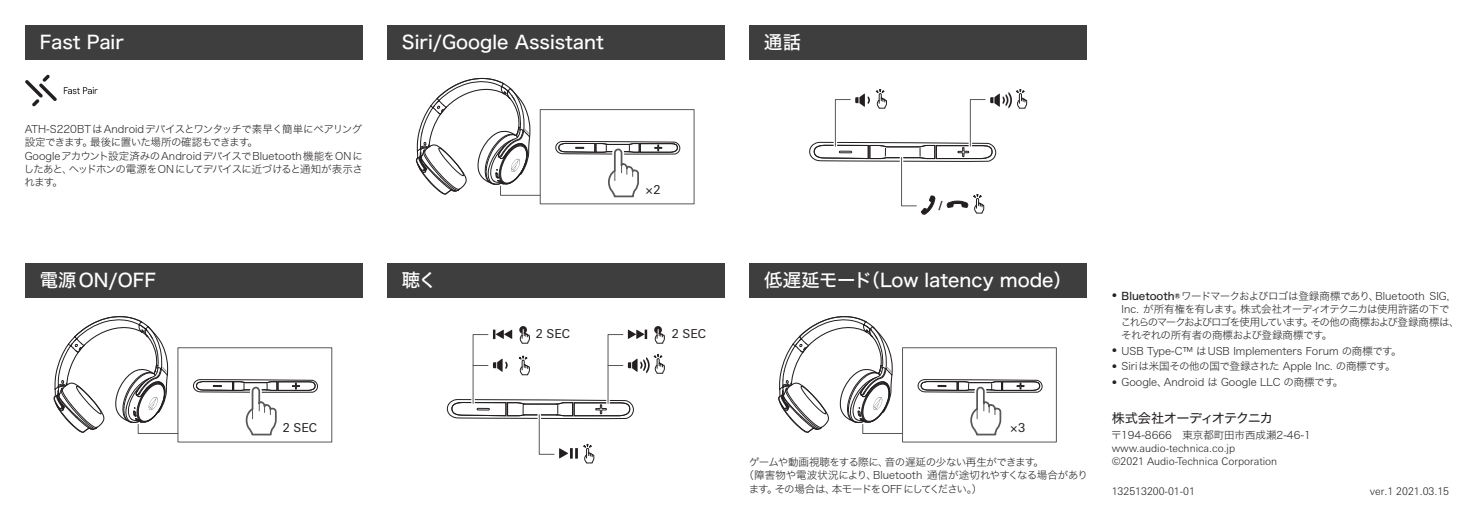
<style>
.page{position:relative;width:1474px;height:521px;background:#fff}
.page>*{position:absolute;margin:0;border:0;box-sizing:border-box;transform-origin:0 0}
.t1{font:18.38px "Hira Kaku Std W5";color:#fff}
.t2{font:13.12px "Hira Kaku Std W4";letter-spacing:-.06em;color:#231f20}
.t3{font:12.25px "Univers Next Pro";color:#231f20}
.t4{font:12.25px "Univers Next Pro";color:#808285}
.t5{font:10.5px/13.1px "Hira Kaku Std W2";letter-spacing:-.025em;color:#231f20}
.t6{font:10.5px/13.1px "Hira Kaku Std W2";letter-spacing:-.05em;color:#231f20}
.t7{font:10.5px "Hira Kaku Std W2";color:#231f20}
.t8{font:300 10.5px/13.1px "Univers Next Pro";color:#231f20}
.t9{font:10.5px "Hira Kaku Std W2";letter-spacing:-.1em;color:#231f20}
.s1{font-family:"Univers Next Pro";font-weight:300}
.s2{font-family:"Hira Kaku Std W5"}
</style>
<div class="page">
<div style="left:176px;top:346px;width:157px;height:98px;border:4px solid #fff"></div>
<div style="left:177px;top:347px;width:155px;height:95px;border:1px solid #57585a"></div>
<svg style="left:53px;top:316px;width:128px;height:121px"></svg>
<svg style="left:191px;top:379px;width:127px;height:61px"></svg>
<svg style="left:64px;top:87px;width:33px;height:7px"></svg>
<svg style="left:25px;top:75px;width:32px;height:31px"></svg>
<svg style="left:446px;top:328px;width:219px;height:136px"></svg>
<div style="left:387px;top:263px;width:337px;height:35px;background:#3e3e3f"></div>
<div style="left:25px;top:263px;width:337px;height:35px;background:#3e3e3f"></div>
<div style="left:25px;top:25px;width:337px;height:35px;background:#3e3e3f"></div>
<div style="left:387px;top:25px;width:337px;height:35px;background:#3e3e3f"></div>
<div style="left:538px;top:108px;width:158px;height:98px;border:4px solid #fff"></div>
<div style="left:540px;top:109px;width:154px;height:95px;border:1px solid #57585a"></div>
<svg style="left:415px;top:77px;width:128px;height:122px"></svg>
<svg style="left:553px;top:141px;width:127px;height:61px"></svg>
<svg style="left:809px;top:89px;width:218px;height:126px"></svg>
<div style="left:749px;top:25px;width:337px;height:35px;background:#3e3e3f"></div>
<div style="left:749px;top:263px;width:337px;height:35px;background:#3e3e3f"></div>
<div style="left:900px;top:346px;width:158px;height:98px;border:4px solid #fff"></div>
<div style="left:902px;top:347px;width:154px;height:95px;border:1px solid #57585a"></div>
<svg style="left:778px;top:316px;width:128px;height:121px"></svg>
<svg style="left:915px;top:379px;width:127px;height:61px"></svg>
<h1 class="t1" style="left:40px;top:28px;width:86px">Fast Pair</h1>
<h1 class="t1" style="left:402px;top:28px;width:203px">Siri/Google Assistant</h1>
<p class="t5" style="left:24px;top:122px;width:340px">ATH-S220BTはAndroidデバイスとワンタッチで素早く簡単にペアリング設定できます。最後に置いた場所の確認もできます。<br>Googleアカウント設定済みのAndroidデバイスでBluetooth機能をONにしたあと、ヘッドホンの電源をON にしてデバイスに近づけると通知が表示されます。</p>
<h1 class="t1" style="left:40px;top:266px;width:118px">電源ON/OFF</h1>
<h1 class="t1" style="left:402px;top:266px;width:37px">聴く</h1>
<p class="t3" style="left:645px;top:183px;width:17px">×2</p>
<p class="t3" style="left:283px;top:421px;width:36px">2 SEC</p>
<p class="t3" style="left:536px;top:327px;width:36px">2 SEC</p>
<p class="t3" style="left:672px;top:327px;width:36px">2 SEC</p>
<h1 class="t1" style="left:764px;top:28px;width:38px">通話</h1>
<p class="t4" style="left:938px;top:199px;width:5px">/</p>
<h1 class="t1" style="left:764px;top:266px;width:309px">低遅延モード（Low latency mode）</h1>
<p class="t3" style="left:1009px;top:421px;width:17px">×3</p>
<p class="t5" style="left:749px;top:455px;width:296px">ゲームや動画視聴をする際に、音の遅延の少ない再生ができます。</p>
<p class="t7" style="left:743px;top:467px;width:346px">（障害物や電波状況により、Bluetooth 通信が途切れやすくなる場合があり</p>
<p class="t9" style="left:748px;top:481px;width:235px">ます。その場合は、本モードを OFF にしてください。）</p>
<p class="t6" style="left:1120px;top:289px;width:340px;text-indent:-9px"><span class="s1">•</span> <span class="s2">Bluetooth®</span>ワードマークおよびロゴは登録商標であり、Bluetooth SIG, Inc. が所有権を有します。株式会社オーディオテクニカは使用許諾の下でこれらのマークおよびロゴを使用しています。その他の商標および登録商標は、それぞれの所有者の商標および登録商標です。</p>
<p class="t7" style="left:1111px;top:343px;width:291px"><span class="s1">•</span> USB Type-C™ はUSB Implementers Forum の商標です。</p>
<p class="t5" style="left:1111px;top:359px;width:285px"><span class="s1">•</span> Siriは米国その他の国で登録された Apple Inc. の商標です。</p>
<p class="t7" style="left:1111px;top:374px;width:233px"><span class="s1">•</span> Google、Android は Google LLC の商標です。</p>
<p class="t2" style="left:1111px;top:408px;width:163px">株式会社オーディオテクニカ</p>
<p class="t7" style="left:1111px;top:427px;width:201px">〒194-8666　東京都町田市西成瀬2-46-1</p>
<p class="t8" style="left:1111px;top:441px;width:167px">www.audio-technica.co.jp<br>©2021 Audio-Technica Corporation</p>
<p class="t8" style="left:1111px;top:484px;width:85px">132513200-01-01</p>
<p class="t8" style="left:1369px;top:484px;width:81px">ver.1 2021.03.15</p>
</div>
